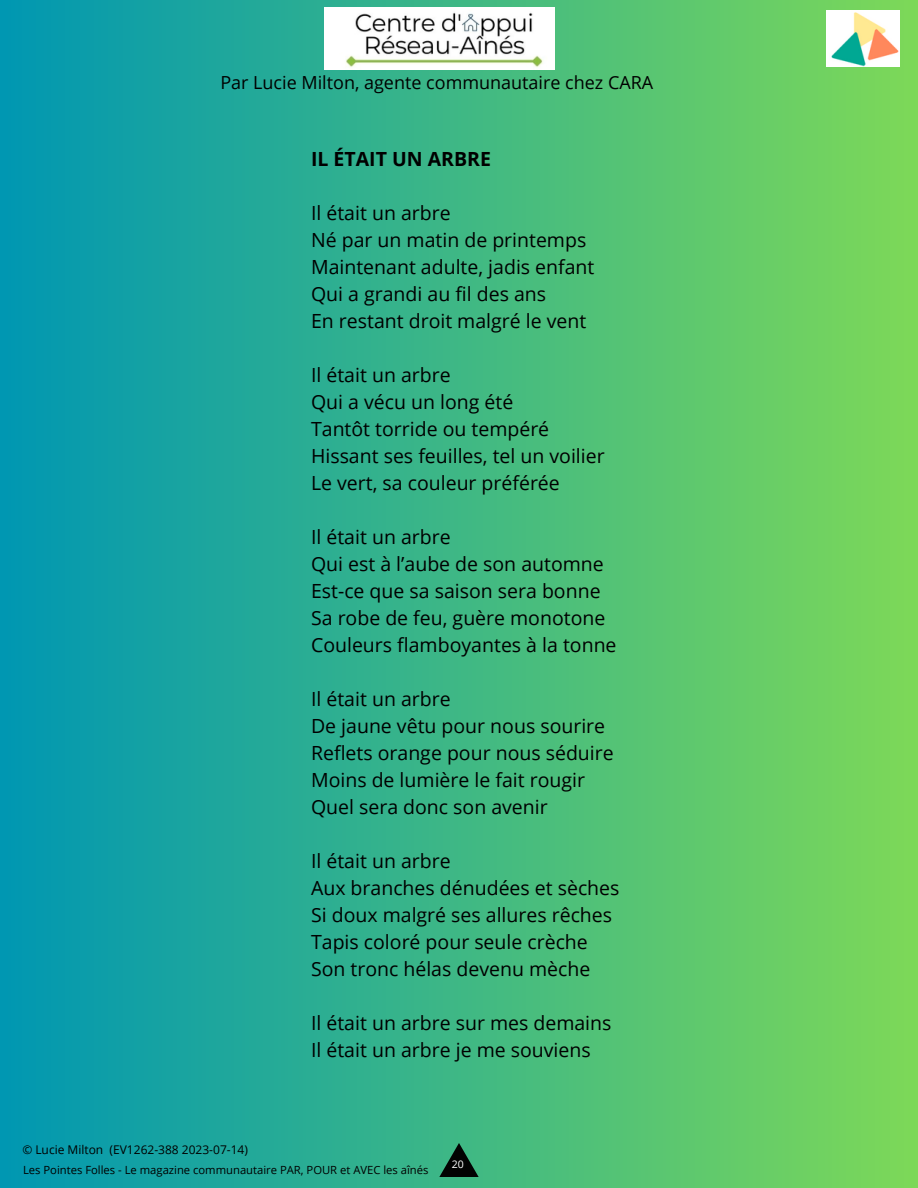
<style>
.page{position:relative;width:918px;height:1188px;background:#fff}
.page>*{position:absolute;margin:0;border:0;box-sizing:border-box;transform-origin:0 0}
.t1{font:19.5px "Open Sans";color:#000}
.t2{font:700 19.5px "Open Sans";color:#000}
.t3{font:18px "Open Sans";color:#000}
.t4{font:12px "Open Sans";color:#000}
.t5{font:11.25px "Open Sans";color:#000}
.t6{font:10.5px "Open Sans";color:#fff}
</style>
<div class="page">
<div style="left:0;top:0;width:918px;height:1188px;background:linear-gradient(to right,#0097b2,#7dd858)"></div>
<img style="left:826px;top:10px;width:73px;height:57px">
<svg style="left:439px;top:1143px;width:40px;height:34px"></svg>
<img style="left:325px;top:8px;width:229px;height:62px">
<p class="t3" style="left:220px;top:70px;width:434px">Par Lucie Milton, agente communautaire chez CARA</p>
<p class="t4" style="left:22px;top:1141px;width:227px">© Lucie Milton (EV1262-388 2023-07-14)</p>
<p class="t2" style="left:311px;top:145px;width:181px">IL ÉTAIT UN ARBRE</p>
<p class="t1" style="left:311px;top:199px;width:141px">Il était un arbre</p>
<p class="t1" style="left:311px;top:226px;width:277px">Né par un matin de printemps</p>
<p class="t1" style="left:311px;top:253px;width:285px">Maintenant adulte, jadis enfant</p>
<p class="t1" style="left:311px;top:280px;width:237px">Qui a grandi au fil des ans</p>
<p class="t1" style="left:311px;top:307px;width:277px">En restant droit malgré le vent</p>
<p class="t1" style="left:311px;top:361px;width:141px">Il était un arbre</p>
<p class="t1" style="left:311px;top:388px;width:204px">Qui a vécu un long été</p>
<p class="t1" style="left:311px;top:415px;width:240px">Tantôt torride ou tempéré</p>
<p class="t1" style="left:311px;top:442px;width:295px">Hissant ses feuilles, tel un voilier</p>
<p class="t1" style="left:311px;top:469px;width:250px">Le vert, sa couleur préférée</p>
<p class="t1" style="left:311px;top:523px;width:141px">Il était un arbre</p>
<p class="t1" style="left:311px;top:550px;width:294px">Qui est à l’aube de son automne</p>
<p class="t1" style="left:311px;top:577px;width:291px">Est-ce que sa saison sera bonne</p>
<p class="t1" style="left:311px;top:604px;width:296px">Sa robe de feu, guère monotone</p>
<p class="t1" style="left:311px;top:631px;width:307px">Couleurs flamboyantes à la tonne</p>
<p class="t1" style="left:311px;top:685px;width:141px">Il était un arbre</p>
<p class="t1" style="left:311px;top:712px;width:296px">De jaune vêtu pour nous sourire</p>
<p class="t1" style="left:311px;top:739px;width:304px">Reflets orange pour nous séduire</p>
<p class="t1" style="left:311px;top:766px;width:275px">Moins de lumière le fait rougir</p>
<p class="t1" style="left:311px;top:793px;width:238px">Quel sera donc son avenir</p>
<p class="t1" style="left:311px;top:847px;width:141px">Il était un arbre</p>
<p class="t1" style="left:311px;top:874px;width:310px">Aux branches dénudées et sèches</p>
<p class="t1" style="left:311px;top:901px;width:303px">Si doux malgré ses allures rêches</p>
<p class="t1" style="left:311px;top:928px;width:278px">Tapis coloré pour seule crèche</p>
<p class="t1" style="left:311px;top:955px;width:281px">Son tronc hélas devenu mèche</p>
<p class="t1" style="left:311px;top:1009px;width:302px">Il était un arbre sur mes demains</p>
<p class="t1" style="left:311px;top:1036px;width:281px">Il était un arbre je me souviens</p>
<p class="t5" style="left:23px;top:1162px;width:407px">Les Pointes Folles - Le magazine communautaire PAR, POUR et AVEC les aînés</p>
<p class="t6" style="left:452px;top:1157px;width:13px">20</p>
</div>
